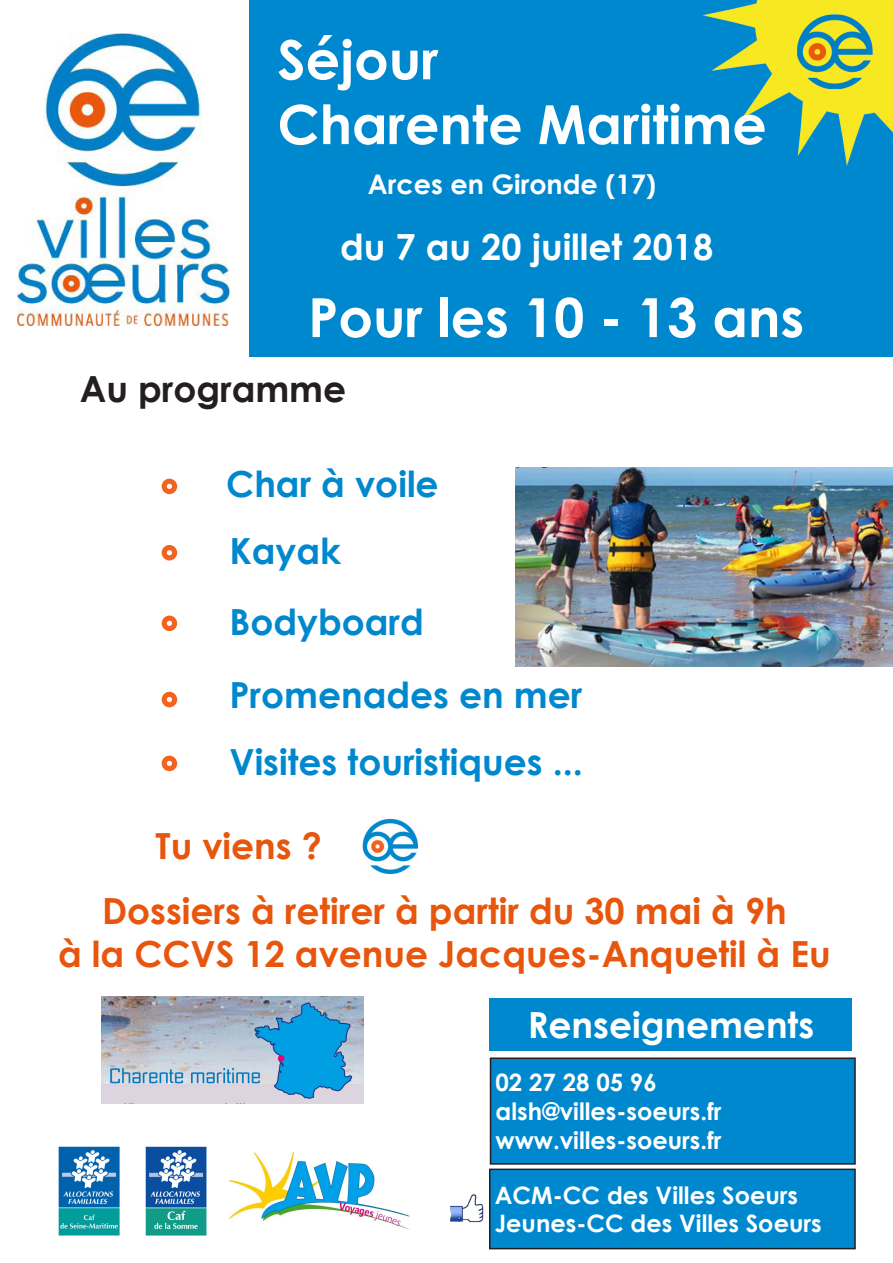
<style>
.page{position:relative;width:893px;height:1263px;background:#fff}
.page>*{position:absolute;margin:0;border:0;box-sizing:border-box;transform-origin:0 0}
.t1{font:700 54px "Century Gothic";color:#fff}
.t2{font:700 36px "Century Gothic";color:#e8550d}
.t3{font:700 36px "Century Gothic";color:#0088cf}
.t4{font:700 36px "Century Gothic";color:#fff}
.t5{font:700 36px "Century Gothic";color:#231f20}
.t6{font:700 27px "Century Gothic";color:#fff}
.t7{font:700 24px "Century Gothic";color:#fff}
</style>
<div class="page">
<div style="left:250px;top:0;width:643px;height:357px;background:#0088cf"></div>
<img style="left:702px;top:0;width:191px;height:166px">
<img style="left:18px;top:33px;width:211px;height:292px">
<img style="left:58px;top:1146px;width:61px;height:89px">
<img style="left:146px;top:1146px;width:61px;height:89px">
<img style="left:229px;top:1152px;width:180px;height:77px">
<svg style="left:162px;top:479px;width:15px;height:15px"></svg>
<img style="left:362px;top:818px;width:56px;height:55px">
<div style="left:490px;top:1058px;width:365px;height:106px;background:#0088cf"></div>
<div style="left:490px;top:1057px;width:366px;height:108px;border:2px solid #231f20"></div>
<div style="left:490px;top:998px;width:362px;height:52px;background:#0088cf"></div>
<img style="left:516px;top:468px;width:377px;height:198px">
<img style="left:101px;top:997px;width:262px;height:107px">
<svg style="left:162px;top:545px;width:15px;height:15px"></svg>
<svg style="left:162px;top:615px;width:15px;height:16px"></svg>
<svg style="left:162px;top:692px;width:15px;height:15px"></svg>
<svg style="left:162px;top:756px;width:15px;height:15px"></svg>
<img style="left:795px;top:11px;width:80px;height:78px">
<div style="left:490px;top:1169px;width:365px;height:79px;background:#0088cf"></div>
<div style="left:489px;top:1168px;width:367px;height:81px;border:2px solid #231f20"></div>
<img style="left:449px;top:1194px;width:35px;height:29px">
<p class="t1" style="left:277px;top:19px;width:162px">Séjour</p>
<p class="t1" style="left:277px;top:84px;width:491px">Charente Maritime</p>
<p class="t6" style="left:368px;top:164px;width:290px">Arces en Gironde (17)</p>
<p class="t4" style="left:340px;top:220px;width:374px">du 7 au 20 juillet 2018</p>
<p class="t1" style="left:308px;top:276px;width:497px">Pour les 10 - 13 ans</p>
<p class="t5" style="left:80px;top:362px;width:268px">Au programme</p>
<p class="t3" style="left:226px;top:457px;width:214px">Char à voile</p>
<p class="t3" style="left:229px;top:524px;width:113px">Kayak</p>
<p class="t3" style="left:229px;top:594px;width:196px">Bodyboard</p>
<p class="t3" style="left:229px;top:668px;width:354px">Promenades en mer</p>
<p class="t3" style="left:229px;top:735px;width:355px">Visites touristiques ...</p>
<p class="t2" style="left:156px;top:818px;width:168px">Tu viens ?</p>
<p class="t2" style="left:102px;top:884px;width:686px">Dossiers à retirer à partir du 30 mai à 9h</p>
<p class="t2" style="left:58px;top:927px;width:774px">à la CCVS 12 avenue Jacques-Anquetil à Eu</p>
<p class="t4" style="left:528px;top:997px;width:288px">Renseignements</p>
<p class="t7" style="left:495px;top:1064px;width:163px">02 27 28 05 96</p>
<p class="t7" style="left:495px;top:1093px;width:228px">alsh@villes-soeurs.fr</p>
<p class="t7" style="left:495px;top:1122px;width:228px">www.villes-soeurs.fr</p>
<p class="t7" style="left:495px;top:1177px;width:305px">ACM-CC des Villes Soeurs</p>
<p class="t7" style="left:495px;top:1205px;width:328px">Jeunes-CC des Villes Soeurs</p>
</div>
